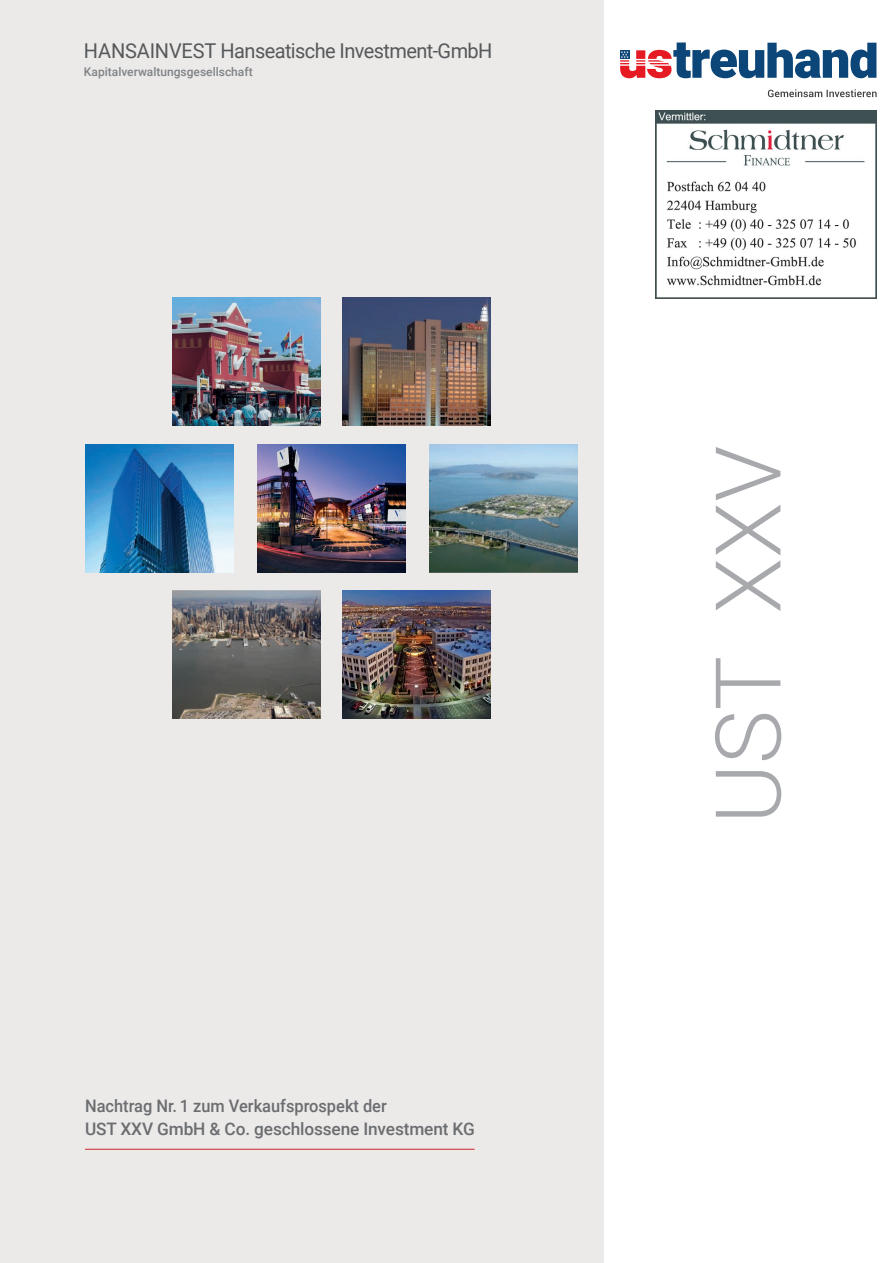
<style>
.page{position:relative;width:893px;height:1263px;background:#fff}
.page>*{position:absolute;margin:0;border:0;box-sizing:border-box;transform-origin:0 0}
.t1{font:300 90.9px "Roboto";color:#a8a9ad}
.t2{font:20.4px "Roboto";letter-spacing:-.03em;color:#57585a}
.t3{font:500 17.25px/22.5px "Roboto";letter-spacing:-.01em;color:#6c6d70;scale:.95 1}
.t4{font:500 12px "Roboto";color:#808285}
</style>
<div class="page">
<svg style="left:620px;top:43px;width:256px;height:35px"></svg>
<svg style="left:768px;top:89px;width:109px;height:8px"></svg>
<div style="left:0;top:0;width:604px;height:1263px;background:#ebeae9"></div>
<hr style="left:85px;top:1149px;width:390px;height:1px;background:#d1232a">
<img style="left:342px;top:298px;width:148px;height:128px">
<img style="left:85px;top:444px;width:148px;height:128px">
<img style="left:257px;top:444px;width:148px;height:128px">
<img style="left:429px;top:444px;width:148px;height:128px">
<img style="left:172px;top:591px;width:148px;height:128px">
<img style="left:342px;top:591px;width:148px;height:128px">
<img style="left:172px;top:298px;width:148px;height:128px">
<img style="left:656px;top:111px;width:220px;height:187px">
<p class="t2" style="left:84px;top:36px;width:410px">HANSAINVEST Hanseatische Investment-GmbH</p>
<p class="t4" style="left:84px;top:64px;width:170px">Kapitalverwaltungsgesellschaft</p>
<p class="t3" style="left:85px;top:1094px;width:412px">Nachtrag Nr. 1 zum Verkaufsprospekt der<br>UST XXV GmbH &amp; Co. geschlossene Investment KG</p>
<h1 class="t1" style="left:684px;top:824px;width:380px;rotate:-90deg">UST XXV</h1>
</div>
